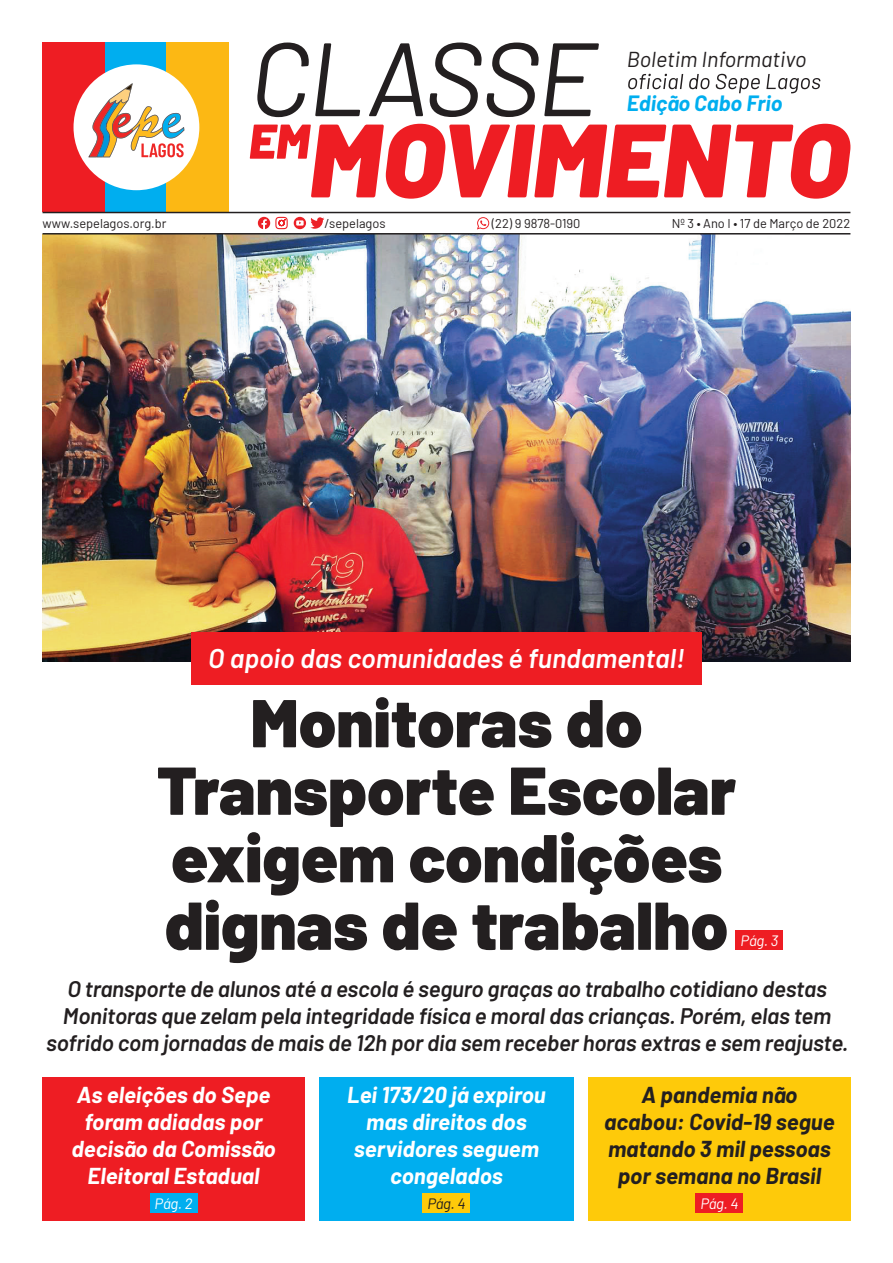
<style>
.page{position:relative;width:893px;height:1263px;background:#fff}
.page>*{position:absolute;margin:0;border:0;box-sizing:border-box;transform-origin:0 0}
.t1{font:900 67.5px/67.5px "Barlow";color:#231f20;text-align:center}
.t2{font:italic 600 27px "Barlow";color:#fff}
.t3{font:italic 600 22.5px/27px "Barlow";letter-spacing:-.01em;color:#231f20;text-align:center}
.t4{font:italic 700 22.5px/27px "Barlow";color:#fff;text-align:center}
.t5{font:italic 700 22.5px/27px "Barlow";color:#231f20;text-align:center}
.t6{font:italic 21.6px "Barlow";color:#231f20}
.t7{font:italic 700 21.6px "Barlow";color:#00aeef}
.t8{font:italic 15px "Barlow";letter-spacing:-.01em;color:#fff}
.t9{font:italic 15px "Barlow";color:#231f20}
.t10{font:12.9px "Barlow";color:#231f20}
</style>
<div class="page">
<img style="left:43px;top:235px;width:807px;height:426px">
<div style="left:105px;top:43px;width:62px;height:169px;background:#00aeef"></div>
<div style="left:43px;top:43px;width:62px;height:169px;background:#ee1d23"></div>
<div style="left:167px;top:43px;width:62px;height:169px;background:#fcb814"></div>
<div style="left:74px;top:64px;width:125px;height:126px;background:#fff;border-radius:50%"></div>
<svg style="left:88px;top:83px;width:96px;height:75px"></svg>
<hr style="left:43px;top:212px;width:807px;height:1px;background:#231f20">
<hr style="left:43px;top:233px;width:807px;height:2px;background:#231f20">
<svg style="left:258px;top:217px;width:30px;height:12px"></svg>
<svg style="left:294px;top:217px;width:30px;height:12px"></svg>
<svg style="left:477px;top:217px;width:12px;height:12px"></svg>
<div style="left:319px;top:1076px;width:255px;height:144px;background:#00aeef"></div>
<div style="left:588px;top:1076px;width:262px;height:144px;background:#feca0a"></div>
<div style="left:43px;top:1076px;width:262px;height:144px;background:#ee1d23"></div>
<div style="left:736px;top:931px;width:47px;height:19px;background:#ee1d23"></div>
<div style="left:696px;top:1193px;width:47px;height:19px;background:#ee1d23"></div>
<div style="left:423px;top:1193px;width:47px;height:19px;background:#feca0a"></div>
<div style="left:150px;top:1193px;width:47px;height:19px;background:#00aeef"></div>
<div style="left:191px;top:633px;width:511px;height:52px;background:#ee1d23"></div>
<svg style="left:257px;top:43px;width:52px;height:74px"></svg>
<svg style="left:315px;top:43px;width:45px;height:73px"></svg>
<svg style="left:369px;top:43px;width:54px;height:73px"></svg>
<svg style="left:430px;top:43px;width:169px;height:74px"></svg>
<svg style="left:250px;top:124px;width:600px;height:75px"></svg>
<svg style="left:628px;top:74px;width:192px;height:19px"></svg>
<p class="t6" style="left:627px;top:44px;width:181px">Boletim Informativo</p>
<p class="t7" style="left:627px;top:87px;width:157px">Edição Cabo Frio</p>
<p class="t10" style="left:43px;top:214px;width:126px">www.sepelagos.org.br</p>
<p class="t10" style="left:324px;top:214px;width:63px">/sepelagos</p>
<p class="t10" style="left:492px;top:214px;width:90px">(22) 9 9878-0190</p>
<p class="t10" style="left:672px;top:214px;width:180px">Nº 3 • Ano I • 17 de Março de 2022</p>
<p class="t2" style="left:208px;top:638px;width:478px">O apoio das comunidades é fundamental!</p>
<h1 class="t1" style="left:157px;top:684px;width:581px">Monitoras do<br>Transporte Escolar exigem condições dignas de trabalho</h1>
<p class="t3" style="left:46px;top:974px;width:804px">O transporte de alunos até a escola é seguro graças ao trabalho cotidiano destas<br>Monitoras que zelam pela integridade física e moral das crianças. Porém, elas tem sofrido com jornadas de mais de 12h por dia sem receber horas extras e sem reajuste.</p>
<p class="t8" style="left:741px;top:929px;width:39px">Pág. 3</p>
<p class="t4" style="left:72px;top:1080px;width:206px">As eleições do Sepe foram adiadas por decisão da Comissão<br>Eleitoral Estadual</p>
<p class="t4" style="left:347px;top:1080px;width:200px">Lei 173/20 já expirou mas direitos dos servidores seguem congelados</p>
<p class="t5" style="left:604px;top:1080px;width:232px">A pandemia não acabou: Covid-19 segue matando 3 mil pessoas por semana no Brasil</p>
<p class="t8" style="left:155px;top:1192px;width:39px">Pág. 2</p>
<p class="t9" style="left:427px;top:1192px;width:40px">Pág. 4</p>
<p class="t8" style="left:700px;top:1192px;width:40px">Pág. 4</p>
</div>
